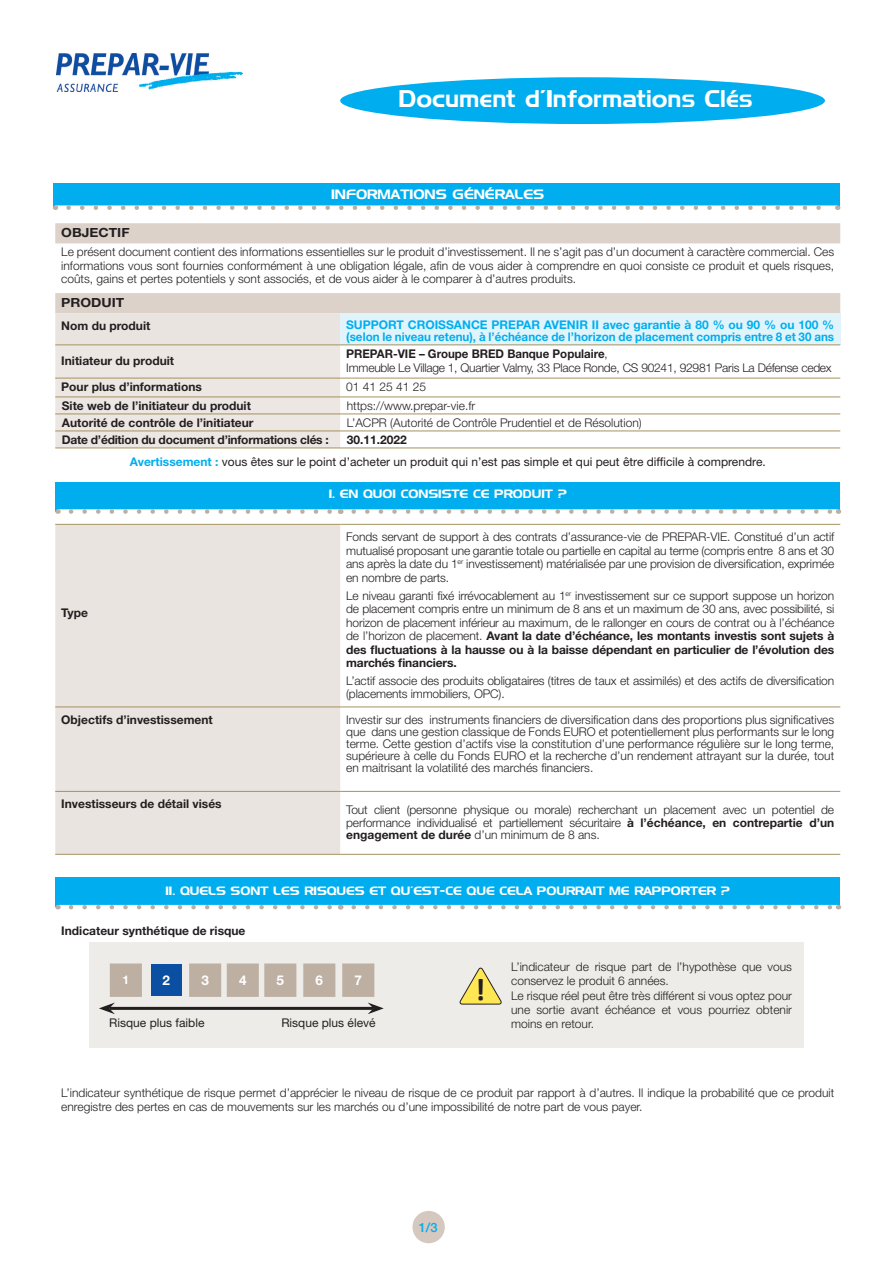
<style>
.page{position:relative;width:893px;height:1263px;background:#fff}
.page>*{position:absolute;margin:0;border:0;box-sizing:border-box;transform-origin:0 0}
.t1{font:700 31.35px "Calibri";color:#231f20}
.t2{font:24px "Denmark";color:#fff}
.t3{font:13.5px "Denmark";color:#fff}
.t4{font:700 13.5px "Helvetica Neue LT Std";color:#fff}
.t5{font:500 12.9px "Helvetica Neue LT Std";color:#00aeef}
.t6{font:700 12.6px "Helvetica Neue LT Std";color:#231f20;scale:1.1 1}
.t7{font:300 12px/13.5px "Helvetica Neue LT Std";color:#231f20;text-align:justify}
.t8{font:700 12px "Helvetica Neue LT Std";color:#231f20}
.t9{font:12px/22.6px "Helvetica Neue LT Std";color:#231f20}
.t10{font:700 12px/12px "Helvetica Neue LT Std";color:#00aeef}
.t11{font:300 12px/14.4px "Helvetica Neue LT Std";letter-spacing:-.02em;color:#231f20;scale:.96 1}
.t12{font:12px "Denmark";color:#fff}
.t13{font:700 12px "Helvetica Neue LT Std";letter-spacing:-.02em;color:#231f20}
.t14{font:700 12px "Helvetica Neue LT Std";color:#fff}
.s1{font-style:inherit}
.s2{font-weight:700}
.s3{font-weight:700;color:#00aeef}
</style>
<div class="page">
<div style="left:340px;top:77px;width:485px;height:47px;background:#00aeef;border-radius:50%"></div>
<svg style="left:55px;top:223px;width:785px;height:90px"></svg>
<svg style="left:55px;top:313px;width:285px;height:541px;background:#eae6e1"></svg>
<div style="left:340px;top:313px;width:500px;height:32px;background:#e1f4fc"></div>
<div style="left:55px;top:345px;width:285px;height:103px;background:#ece7e3"></div>
<div style="left:55px;top:482px;width:785px;height:30px;background:#00aeef"></div>
<div style="left:55px;top:877px;width:785px;height:30px;background:#00aeef"></div>
<svg style="left:59px;top:905px;width:281px;height:4px"></svg>
<svg style="left:341px;top:905px;width:497px;height:4px"></svg>
<hr style="left:55px;top:344px;width:285px;height:1px;background:#a59260">
<hr style="left:340px;top:344px;width:500px;height:1px;background:#a59260">
<hr style="left:55px;top:378px;width:285px;height:1px;background:#a59260">
<hr style="left:340px;top:378px;width:500px;height:1px;background:#a59260">
<hr style="left:55px;top:396px;width:285px;height:1px;background:#a59260">
<hr style="left:340px;top:396px;width:500px;height:1px;background:#a59260">
<hr style="left:55px;top:414px;width:285px;height:1px;background:#a59260">
<hr style="left:340px;top:414px;width:500px;height:1px;background:#a59260">
<hr style="left:55px;top:431px;width:285px;height:1px;background:#a59260">
<hr style="left:340px;top:431px;width:500px;height:1px;background:#a59260">
<hr style="left:55px;top:448px;width:285px;height:1px;background:#a59260">
<hr style="left:340px;top:448px;width:500px;height:1px;background:#a59260">
<hr style="left:55px;top:524px;width:285px;height:1px;background:#a59260">
<hr style="left:340px;top:524px;width:500px;height:1px;background:#a59260">
<hr style="left:55px;top:706px;width:285px;height:1px;background:#a59260">
<hr style="left:340px;top:706px;width:500px;height:1px;background:#a59260">
<hr style="left:55px;top:791px;width:285px;height:1px;background:#a59260">
<hr style="left:340px;top:791px;width:500px;height:1px;background:#a59260">
<hr style="left:55px;top:854px;width:285px;height:1px;background:#a59260">
<hr style="left:340px;top:854px;width:500px;height:1px;background:#a59260">
<svg style="left:55px;top:509px;width:785px;height:15px"></svg>
<svg style="left:71px;top:905px;width:262px;height:4px"></svg>
<svg style="left:354px;top:905px;width:477px;height:4px"></svg>
<img style="left:57px;top:53px;width:185px;height:38px">
<div style="left:53px;top:183px;width:786px;height:25px;background:#00aeef"></div>
<svg style="left:56px;top:205px;width:781px;height:5px"></svg>
<svg style="left:69px;top:205px;width:761px;height:5px"></svg>
<div style="left:412px;top:1211px;width:33px;height:32px;background:#d4c8bf;border-radius:50%"></div>
<div style="left:89px;top:942px;width:715px;height:105px;background:#eeece8"></div>
<div style="left:151px;top:964px;width:31px;height:32px;background:#0a4fa2"></div>
<div style="left:190px;top:964px;width:30px;height:32px;background:#beafa3"></div>
<div style="left:189px;top:963px;width:32px;height:34px;border:2px solid #beafa3"></div>
<div style="left:265px;top:964px;width:31px;height:32px;background:#beafa3"></div>
<div style="left:264px;top:963px;width:32px;height:34px;border:2px solid #beafa3"></div>
<div style="left:304px;top:964px;width:31px;height:32px;background:#beafa3"></div>
<div style="left:303px;top:963px;width:32px;height:34px;border:2px solid #beafa3"></div>
<div style="left:343px;top:964px;width:31px;height:32px;background:#beafa3"></div>
<div style="left:342px;top:963px;width:32px;height:34px;border:2px solid #beafa3"></div>
<div style="left:111px;top:964px;width:30px;height:32px;background:#beafa3"></div>
<div style="left:110px;top:963px;width:32px;height:34px;border:2px solid #beafa3"></div>
<div style="left:227px;top:964px;width:31px;height:32px;background:#beafa3"></div>
<div style="left:227px;top:963px;width:32px;height:34px;border:2px solid #beafa3"></div>
<hr style="left:109px;top:1007px;width:264px;height:3px;background:#231f20">
<svg style="left:99px;top:1002px;width:16px;height:12px"></svg>
<svg style="left:368px;top:1002px;width:16px;height:12px"></svg>
<svg style="left:459px;top:967px;width:43px;height:38px"></svg>
<h2 class="t2" style="left:399px;top:84px;width:355px">Document d’Informations Clés</h2>
<p class="t3" style="left:331px;top:186px;width:215px"><span class="s1">I</span>NFORMATIONS GÉNÉRALES</p>
<p class="t6" style="left:61px;top:225px;width:64px">OBJECTIF</p>
<p class="t7" style="left:61px;top:245px;width:774px">Le présent document contient des informations essentielles sur le produit d’investissement. Il ne s’agit pas d’un document à caractère commercial. Ces informations vous sont fournies conformément à une obligation légale, afin de vous aider à comprendre en quoi consiste ce produit et quels risques, coûts, gains et pertes potentiels y sont associés, et de vous aider à le comparer à d’autres produits.</p>
<p class="t6" style="left:61px;top:295px;width:59px">PRODUIT</p>
<p class="t8" style="left:61px;top:319px;width:91px">Nom du produit</p>
<p class="t10" style="left:346px;top:318px;width:490px">SUPPORT CROISSANCE PREPAR AVENIR II avec garantie à 80 % ou 90 % ou 100 % (selon le niveau retenu), à l’échéance de l’horizon de placement compris entre 8 et 30 ans</p>
<p class="t8" style="left:61px;top:353px;width:114px">Initiateur du produit</p>
<p class="t11" style="left:346px;top:346px;width:507px"><span class="s2">PREPAR-VIE – Groupe BRED Banque Populaire</span>,<br>Immeuble Le Village 1, Quartier Valmy, 33 Place Ronde, CS 90241, 92981 Paris La Défense cedex</p>
<p class="t8" style="left:61px;top:379px;width:142px">Pour plus d’informations</p>
<p class="t7" style="left:346px;top:380px;width:82px">01 41 25 41 25</p>
<p class="t8" style="left:62px;top:398px;width:191px">Site web de l’initiateur du produit</p>
<p class="t7" style="left:347px;top:398px;width:130px">https://www.prepar-vie.fr</p>
<p class="t8" style="left:62px;top:415px;width:193px">Autorité de contrôle de l’initiateur</p>
<p class="t7" style="left:347px;top:415px;width:296px">L’ACPR (Autorité de Contrôle Prudentiel et de Résolution)</p>
<p class="t13" style="left:62px;top:432px;width:269px">Date d’édition du document d’informations clés :</p>
<p class="t9" style="left:130px;top:428px;width:637px;text-indent:217px"><span class="s2">30.11.2022<br></span><span class="s3">Avertissement :</span> vous êtes sur le point d’acheter un produit qui n’est pas simple et qui peut être difficile à comprendre.</p>
<p class="t12" style="left:329px;top:487px;width:240px">I. EN QUOI CONSISTE CE PRODUIT ?</p>
<p class="t8" style="left:61px;top:605px;width:28px">Type</p>
<p class="t7" style="left:346px;top:530px;width:490px">Fonds servant de support à des contrats d’assurance-vie de PREPAR-VIE. Constitué d’un actif mutualisé proposant une garantie totale ou partielle en capital au terme (compris entre 8 ans et 30 ans après la date du 1<sup>er</sup> investissement) matérialisée par une provision de diversification, exprimée en nombre de parts.</p>
<p class="t7" style="left:346px;top:588px;width:490px">Le niveau garanti fixé irrévocablement au 1<sup>er</sup> investissement sur ce support suppose un horizon de placement compris entre un minimum de 8 ans et un maximum de 30 ans, avec possibilité, si horizon de placement inférieur au maximum, de le rallonger en cours de contrat ou à l’échéance de l’horizon de placement. <span class="s2">Avant la date d’échéance, les montants investis sont sujets à des fluctuations à la hausse ou à la baisse dépendant en particulier de l’évolution des marchés financiers.</span></p>
<p class="t7" style="left:346px;top:674px;width:489px">L’actif associe des produits obligataires (titres de taux et assimilés) et des actifs de diversification (placements immobiliers, OPC).</p>
<p class="t8" style="left:61px;top:712px;width:153px">Objectifs d’investissement</p>
<p class="t7" style="left:346px;top:713px;width:490px;line-height:12px">Investir sur des instruments financiers de diversification dans des proportions plus significatives que dans une gestion classique de Fonds EURO et potentiellement plus performants sur le long terme. Cette gestion d’actifs vise la constitution d’une performance régulière sur le long terme, supérieure à celle du Fonds EURO et la recherche d’un rendement attrayant sur la durée, tout en maitrisant la volatilité des marchés financiers.</p>
<p class="t8" style="left:61px;top:797px;width:162px">Investisseurs de détail visés</p>
<p class="t7" style="left:346px;top:802px;width:490px">Tout client (personne physique ou morale) recherchant un placement avec un potentiel de performance individualisé et partiellement sécuritaire <span class="s2">à l’échéance, en contrepartie d’un</span></p>
<p class="t7" style="left:346px;top:828px;width:255px"><span class="s2">engagement de durée</span> d’un minimum de 8 ans.</p>
<p class="t12" style="left:165px;top:883px;width:566px">II. QUELS SONT LES RISQUES ET QU’EST-CE QUE CELA POURRAIT ME RAPPORTER ?</p>
<p class="t8" style="left:61px;top:923px;width:186px">Indicateur synthétique de risque</p>
<p class="t14" style="left:123px;top:973px;width:8px">1</p>
<p class="t4" style="left:162px;top:972px;width:9px">2</p>
<p class="t4" style="left:201px;top:972px;width:9px">3</p>
<p class="t4" style="left:239px;top:972px;width:9px">4</p>
<p class="t4" style="left:277px;top:972px;width:9px">5</p>
<p class="t4" style="left:316px;top:972px;width:9px">6</p>
<p class="t4" style="left:355px;top:972px;width:9px">7</p>
<p class="t9" style="left:109px;top:1011px;width:97px">Risque plus faible</p>
<p class="t9" style="left:281px;top:1011px;width:96px">Risque plus élevé</p>
<h1 class="t1" style="left:475px;top:968px;width:12px">!</h1>
<p class="t7" style="left:511px;top:959px;width:282px;line-height:14.4px;text-align:left">L’indicateur de risque part de l’hypothèse que vous conservez le produit 6 années.<br>Le risque réel peut être très différent si vous optez pour une sortie avant échéance et vous pourriez obtenir moins en retour.</p>
<p class="t7" style="left:61px;top:1086px;width:774px">L’indicateur synthétique de risque permet d’apprécier le niveau de risque de ce produit par rapport à d’autres. Il indique la probabilité que ce produit enregistre des pertes en cas de mouvements sur les marchés ou d’une impossibilité de notre part de vous payer.</p>
<p class="t5" style="left:419px;top:1219px;width:20px">1/3</p>
</div>
